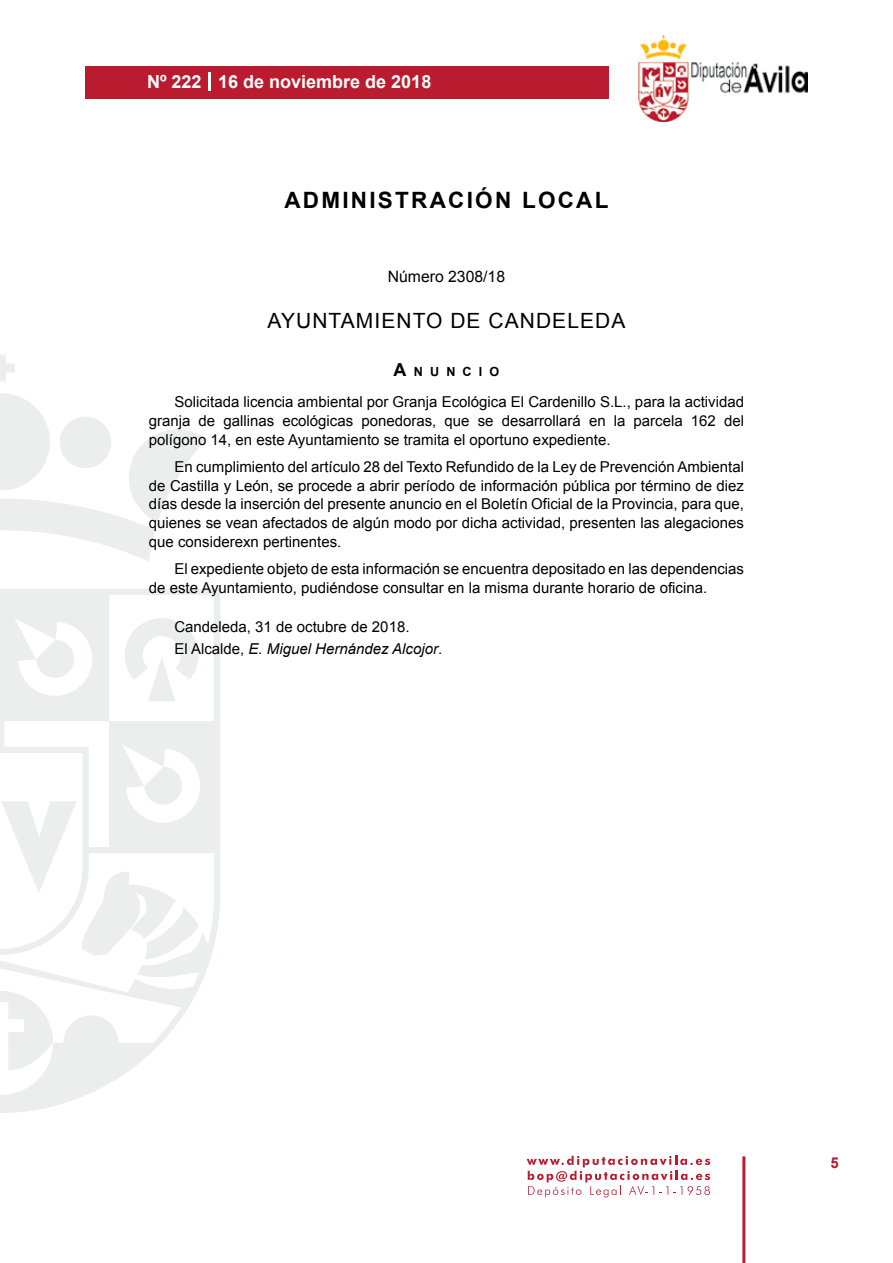
<style>
.page{position:relative;width:893px;height:1263px;background:#fff}
.page>*{position:absolute;margin:0;border:0;box-sizing:border-box;transform-origin:0 0}
.t1{font:700 22.5px "Arial";letter-spacing:.1em;color:#000}
.t2{font:21px "Arial";letter-spacing:.05em;color:#000}
.t3{font:700 18px "Arial";color:#fff}
.t4{font:15.75px "Arial";color:#000}
.t5{font:15px/18.8px "Arial";color:#000;text-align:justify}
.t6{font:700 15px "Arial";color:#ba1b2f}
.t7{font:700 12.6px "Arial";letter-spacing:.57em;color:#000}
.s1{font-size:18px}
.s2{font-style:italic}
</style>
<div class="page">
<svg style="left:527px;top:1156px;width:183px;height:41px"></svg>
<div style="left:85px;top:66px;width:523px;height:33px;background:#ba1b2f"></div>
<img style="left:638px;top:36px;width:170px;height:86px">
<hr style="left:742px;top:1156px;width:3px;height:107px;background:#ba1b2f">
<svg style="left:208px;top:72px;width:2px;height:18px"></svg>
<svg style="left:0;top:355px;width:15px;height:27px"></svg>
<svg style="left:0;top:393px;width:206px;height:168px"></svg>
<svg style="left:0;top:589px;width:220px;height:524px"></svg>
<svg style="left:36px;top:640px;width:40px;height:40px"></svg>
<svg style="left:125px;top:618px;width:74px;height:83px"></svg>
<svg style="left:0;top:991px;width:53px;height:79px"></svg>
<svg style="left:1px;top:767px;width:198px;height:192px"></svg>
<p class="t3" style="left:147px;top:69px;width:286px">Nº 222 16 de noviembre de 2018</p>
<h1 class="t1" style="left:284px;top:185px;width:325px">ADMINISTRACIÓN LOCAL</h1>
<p class="t4" style="left:388px;top:266px;width:119px">Número 2308/18</p>
<h2 class="t2" style="left:268px;top:307px;width:359px">AYUNTAMIENTO DE CANDELEDA</h2>
<p class="t7" style="left:394px;top:363px;width:107px"><span class="s1">A</span>NUNCIO</p>
<p class="t5" style="left:149px;top:392px;width:597px;text-indent:26px">Solicitada licencia ambiental por Granja Ecológica El Cardenillo S.L., para la actividad granja de gallinas ecológicas ponedoras, que se desarrollará en la parcela 162 del polígono 14, en este Ayuntamiento se tramita el oportuno expediente.</p>
<p class="t5" style="left:149px;top:457px;width:597px;text-indent:26px">En cumplimiento del artículo 28 del Texto Refundido de la Ley de Prevención Ambiental de Castilla y León, se procede a abrir período de información pública por término de diez días desde la inserción del presente anuncio en el Boletín Oficial de la Provincia, para que, quienes se vean afectados de algún modo por dicha actividad, presenten las alegaciones que considerexn pertinentes.</p>
<p class="t5" style="left:149px;top:560px;width:597px;text-indent:26px">El expediente objeto de esta información se encuentra depositado en las dependencias de este Ayuntamiento, pudiéndose consultar en la misma durante horario de oficina.</p>
<p class="t5" style="left:174px;top:616px;width:269px;line-height:22.2px">Candeleda, 31 de octubre de 2018.<br>El Alcalde, <span class="s2">E. Miguel Hernández Alcojor</span>.</p>
<p class="t6" style="left:831px;top:1153px;width:10px">5</p>
</div>
